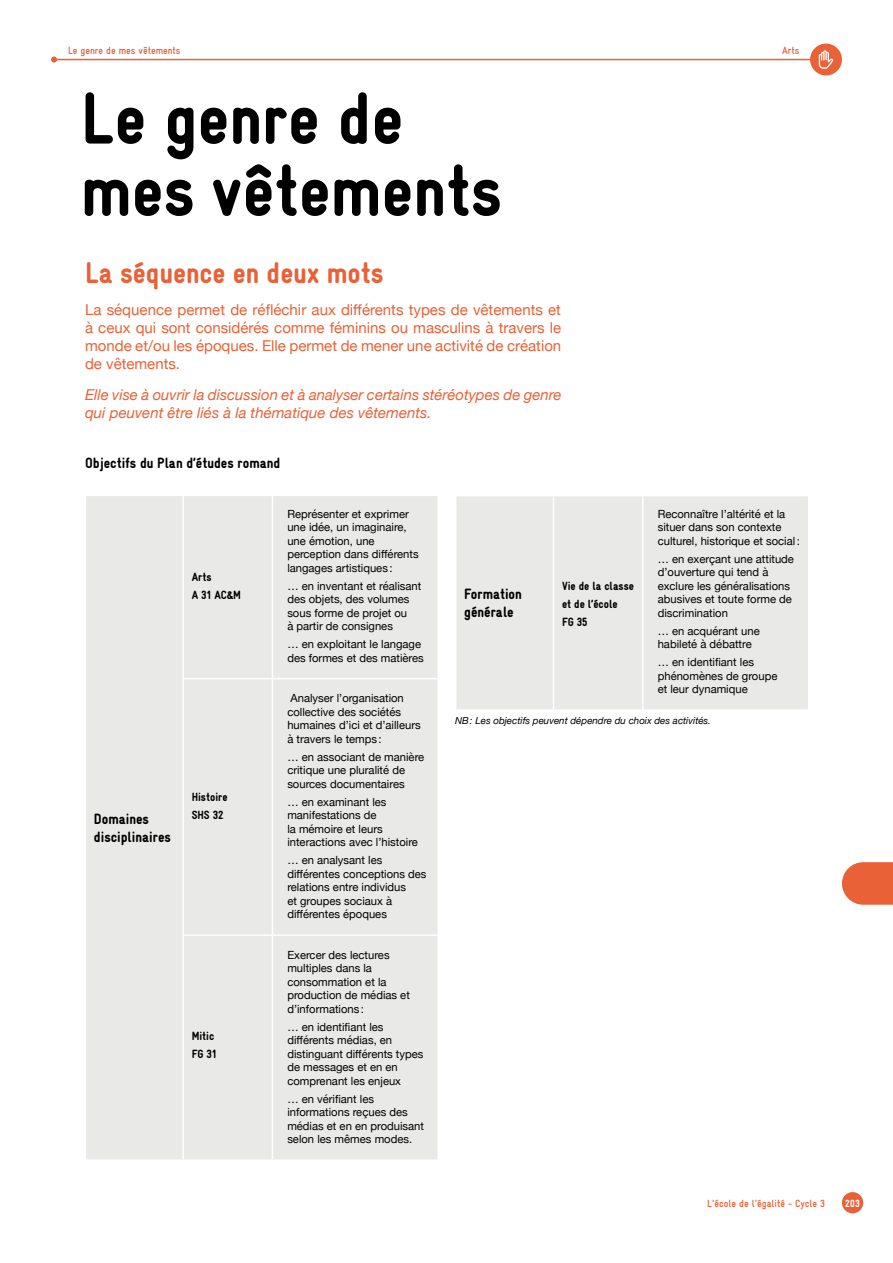
<style>
.page{position:relative;width:893px;height:1263px;background:#fff}
.page>*{position:absolute;margin:0;border:0;box-sizing:border-box;transform-origin:0 0}
.t1{font:900 condensed 73.5px/72px "Gravur";color:#000}
.t2{font:900 condensed 30px "Gravur";color:#e86137}
.t3{font:15px/18px "Helvetica Neue";color:#e86137;text-align:justify}
.t4{font:italic 15px/18px "Helvetica Neue";color:#e86137}
.t5{font:900 condensed 15px/18px "Gravur";color:#000}
.t6{font:900 condensed 12px/18px "Gravur";color:#000}
.t7{font:11.25px/13.5px "Helvetica Neue";color:#000}
.t8{font:700 condensed 10.5px "Gravur";color:#e86137}
.t9{font:900 condensed 10.5px "Gravur";color:#fff}
.t10{font:italic 9.75px "Helvetica Neue";color:#000}
</style>
<div class="page">
<hr style="left:54px;top:59px;width:763px;height:1px;background:#e86137">
<svg style="left:51px;top:57px;width:6px;height:6px"></svg>
<div style="left:842px;top:1192px;width:21px;height:21px;background:#e86137;border-radius:50%"></div>
<svg style="left:810px;top:44px;width:32px;height:31px"></svg>
<div style="left:86px;top:496px;width:352px;height:663px;background:#e9e9e8"></div>
<hr style="left:272px;top:496px;width:1px;height:182px;background:#fff">
<hr style="left:182px;top:678px;width:90px;height:1px;background:#fff">
<hr style="left:272px;top:678px;width:167px;height:1px;background:#fff">
<hr style="left:272px;top:679px;width:1px;height:255px;background:#fff">
<hr style="left:182px;top:934px;width:90px;height:2px;background:#fff">
<hr style="left:272px;top:934px;width:167px;height:2px;background:#fff">
<hr style="left:272px;top:936px;width:1px;height:223px;background:#fff">
<hr style="left:182px;top:496px;width:2px;height:182px;background:#fff">
<hr style="left:182px;top:679px;width:2px;height:255px;background:#fff">
<hr style="left:182px;top:936px;width:2px;height:223px;background:#fff">
<div style="left:456px;top:496px;width:352px;height:213px;background:#e9e9e8"></div>
<hr style="left:642px;top:496px;width:2px;height:213px;background:#fff">
<hr style="left:553px;top:496px;width:1px;height:213px;background:#fff">
<svg style="left:842px;top:862px;width:51px;height:43px;background:#ea704a"></svg>
<p class="t8" style="left:68px;top:45px;width:114px">Le genre de mes vêtements</p>
<h1 class="t1" style="left:81px;top:82px;width:423px">Le genre de mes vêtements</h1>
<h2 class="t2" style="left:85px;top:256px;width:300px">La séquence en deux mots</h2>
<h3 class="t3" style="left:85px;top:301px;width:478px">La séquence permet de réfléchir aux différents types de vêtements et à ceux qui sont considérés comme féminins ou masculins à travers le monde et/ou les époques. Elle permet de mener une activité de création de vêtements.</h3>
<h3 class="t4" style="left:85px;top:387px;width:478px">Elle vise à ouvrir la discussion et à analyser certains stéréotypes de genre qui peuvent être liés à la thématique des vêtements.</h3>
<h3 class="t5" style="left:85px;top:453px;width:197px">Objectifs du Plan d’études romand</h3>
<p class="t8" style="left:782px;top:45px;width:19px">Arts</p>
<p class="t6" style="left:192px;top:567px;width:51px">Arts<br>A 31 AC&amp;M</p>
<h3 class="t5" style="left:94px;top:809px;width:79px">Domaines disciplinaires</h3>
<p class="t6" style="left:192px;top:788px;width:37px">Histoire<br>SHS 32</p>
<p class="t6" style="left:192px;top:1026px;width:27px">Mitic<br>FG 31</p>
<p class="t7" style="left:287px;top:507px;width:133px">Représenter et exprimer une idée, un imaginaire, une émotion, une perception dans différents langages artistiques :</p>
<p class="t7" style="left:287px;top:579px;width:135px">… en inventant et réalisant des objets, des volumes sous forme de projet ou<br>à partir de consignes</p>
<p class="t7" style="left:287px;top:638px;width:138px">… en exploitant le langage des formes et des matières</p>
<p class="t7" style="left:287px;top:692px;width:135px">Analyser l’organisation collective des sociétés humaines d’ici et d’ailleurs à travers le temps:</p>
<p class="t7" style="left:287px;top:750px;width:138px">… en associant de manière critique une pluralité de sources documentaires</p>
<p class="t7" style="left:287px;top:795px;width:132px">… en examinant les manifestations de<br>la mémoire et leurs interactions avec l’histoire</p>
<p class="t7" style="left:287px;top:854px;width:141px">… en analysant les différentes conceptions des relations entre individus<br>et groupes sociaux à différentes époques</p>
<p class="t7" style="left:287px;top:948px;width:124px">Exercer des lectures multiples dans la consommation et la production de médias et d’informations :</p>
<p class="t7" style="left:287px;top:1020px;width:138px">… en identifiant les différents médias, en distinguant différents types de messages et en en comprenant les enjeux</p>
<p class="t7" style="left:287px;top:1092px;width:138px">… en vérifiant les informations reçues des médias et en en produisant selon les mêmes modes.</p>
<p class="t7" style="left:658px;top:507px;width:144px">Reconnaître l’altérité et la situer dans son contexte culturel, historique et social:</p>
<p class="t7" style="left:658px;top:552px;width:138px">… en exerçant une attitude d’ouverture qui tend à exclure les généralisations abusives et toute forme de discrimination</p>
<p class="t7" style="left:658px;top:624px;width:104px">… en acquérant une habileté à débattre</p>
<p class="t7" style="left:658px;top:656px;width:121px">… en identifiant les phénomènes de groupe et leur dynamique</p>
<p class="t10" style="left:455px;top:714px;width:258px">NB: Les objectifs peuvent dépendre du choix des activités.</p>
<h3 class="t5" style="left:464px;top:584px;width:59px">Formation générale</h3>
<p class="t6" style="left:562px;top:576px;width:74px">Vie de la classe et de l’école<br>FG 35</p>
<p class="t8" style="left:707px;top:1197px;width:119px">L'école de l'égalité - Cycle 3</p>
<p class="t9" style="left:845px;top:1197px;width:16px">203</p>
</div>
